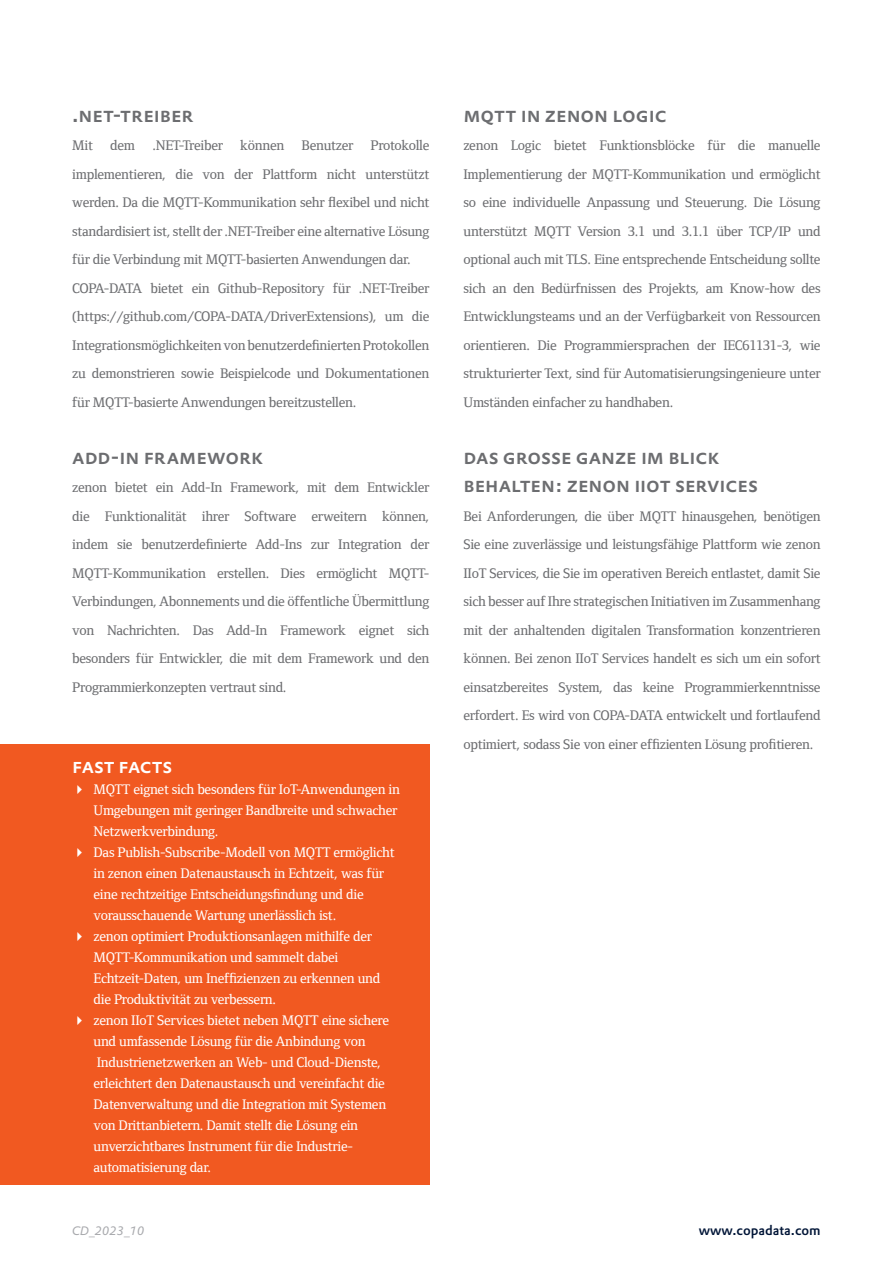
<style>
.page{position:relative;width:893px;height:1263px;background:#fff}
.page>*{position:absolute;margin:0;border:0;box-sizing:border-box;transform-origin:0 0}
.Bodytext_Headline{font:500 21px/28.5px "DTL Prokyon TOT Caps";letter-spacing:-.005em;color:#6c6d70}
.t1{font:500 20.85px "DTL Prokyon TOT Caps";letter-spacing:-.005em;color:#fff}
.Normal_Body_Text_EN{font:500 14.25px/28.5px "Foundry Form Serif";letter-spacing:-.02em;color:#6c6d70;text-align:justify}
.t2{font:500 14.25px/21px "Foundry Form Serif";letter-spacing:-.02em;color:#fff}
.t3{font:500 13.5px "DTL Prokyon TOT";color:#001537}
.t4{font:italic 12px "DTL Prokyon TOT";color:#a8a9ad}
</style>
<div class="page">
<div style="left:0;top:744px;width:429px;height:441px;background:#f15921"></div>
<p class="Bodytext_Headline" style="left:72px;top:100px;width:123px">.NET-TREIBER</p>
<p class="Normal_Body_Text_EN" style="left:72px;top:131px;width:359px">Mit dem .NET-Treiber können Benutzer Protokolle implementieren, die von der Plattform nicht unterstützt werden. Da die MQTT-Kommunikation sehr flexibel und nicht standardisiert ist, stellt der .NET-Treiber eine alternative Lösung für die Verbindung mit MQTT-basierten Anwendungen dar.</p>
<p class="Normal_Body_Text_EN" style="left:72px;top:274px;width:359px">COPA-DATA bietet ein Github-Repository für .NET-Treiber (https://github.com/COPA-DATA/DriverExtensions), um die Integrationsmöglichkeiten von benutzerdefinierten Protokollen zu demonstrieren sowie Beispielcode und Dokumentationen für MQTT-basierte Anwendungen bereitzustellen.</p>
<p class="Bodytext_Headline" style="left:72px;top:442px;width:192px">ADD-IN FRAMEWORK</p>
<p class="Normal_Body_Text_EN" style="left:72px;top:473px;width:359px">zenon bietet ein Add-In Framework, mit dem Entwickler die Funktionalität ihrer Software erweitern können, indem sie benutzerdefinierte Add-Ins zur Integration der MQTT-Kommunikation erstellen. Dies ermöglicht MQTT-Verbindungen, Abonnements und die öffentliche Übermittlung von Nachrichten. Das Add-In Framework eignet sich besonders für Entwickler, die mit dem Framework und den Programmierkonzepten vertraut sind.</p>
<h2 class="t1" style="left:72px;top:752px;width:102px">FAST FACTS</h2>
<p class="t2" style="left:94px;top:779px;width:308px">MQTT eignet sich besonders für IoT-Anwendungen in Umgebungen mit geringer Bandbreite und schwacher Netzwerkverbindung.<br>Das Publish-Subscribe-Modell von MQTT ermöglicht in zenon einen Datenaustausch in Echtzeit, was für eine rechtzeitige Entscheidungsfindung und die vorausschauende Wartung unerlässlich ist.<br>zenon optimiert Produktionsanlagen mithilfe der MQTT-Kommunikation und sammelt dabei Echtzeit-Daten, um Ineffizienzen zu erkennen und die Produktivität zu verbessern.<br>zenon IIoT Services bietet neben MQTT eine sichere und umfassende Lösung für die Anbindung von Industrienetzwerken an Web- und Cloud-Dienste, erleichtert den Datenaustausch und vereinfacht die Datenverwaltung und die Integration mit Systemen von Drittanbietern. Damit stellt die Lösung ein unverzichtbares Instrument für die Industrie&shy;automatisierung dar.</p>
<p class="t4" style="left:72px;top:1223px;width:74px">CD_2023_10</p>
<p class="Bodytext_Headline" style="left:463px;top:100px;width:205px">MQTT IN ZENON LOGIC</p>
<p class="Normal_Body_Text_EN" style="left:463px;top:131px;width:359px">zenon Logic bietet Funktionsblöcke für die manuelle Implementierung der MQTT-Kommunikation und ermöglicht so eine individuelle Anpassung und Steuerung. Die Lösung unterstützt MQTT Version 3.1 und 3.1.1 über TCP/IP und optional auch mit TLS. Eine entsprechende Entscheidung sollte sich an den Bedürfnissen des Projekts, am Know-how des Entwicklungsteams und an der Verfügbarkeit von Ressourcen orientieren. Die Programmiersprachen der IEC61131-3, wie strukturierter Text, sind für Automatisierungsingenieure unter Umständen einfacher zu handhaben.</p>
<p class="Bodytext_Headline" style="left:463px;top:442px;width:296px">DAS GROSSE GANZE IM BLICK<br>BEHALTEN: ZENON IIOT SERVICES</p>
<p class="Normal_Body_Text_EN" style="left:463px;top:502px;width:359px">Bei Anforderungen, die über MQTT hinausgehen, benötigen Sie eine zuverlässige und leistungsfähige Plattform wie zenon IIoT Services, die Sie im operativen Bereich entlastet, damit Sie sich besser auf Ihre strategischen Initiativen im Zusammenhang mit der anhaltenden digitalen Transformation konzentrieren können. Bei zenon IIoT Services handelt es sich um ein sofort einsatzbereites System, das keine Programmierkenntnisse erfordert. Es wird von COPA-DATA entwickelt und fortlaufend optimiert, sodass Sie von einer effizienten Lösung profitieren.</p>
<p class="t3" style="left:699px;top:1221px;width:124px">www.copadata.com</p>
</div>
